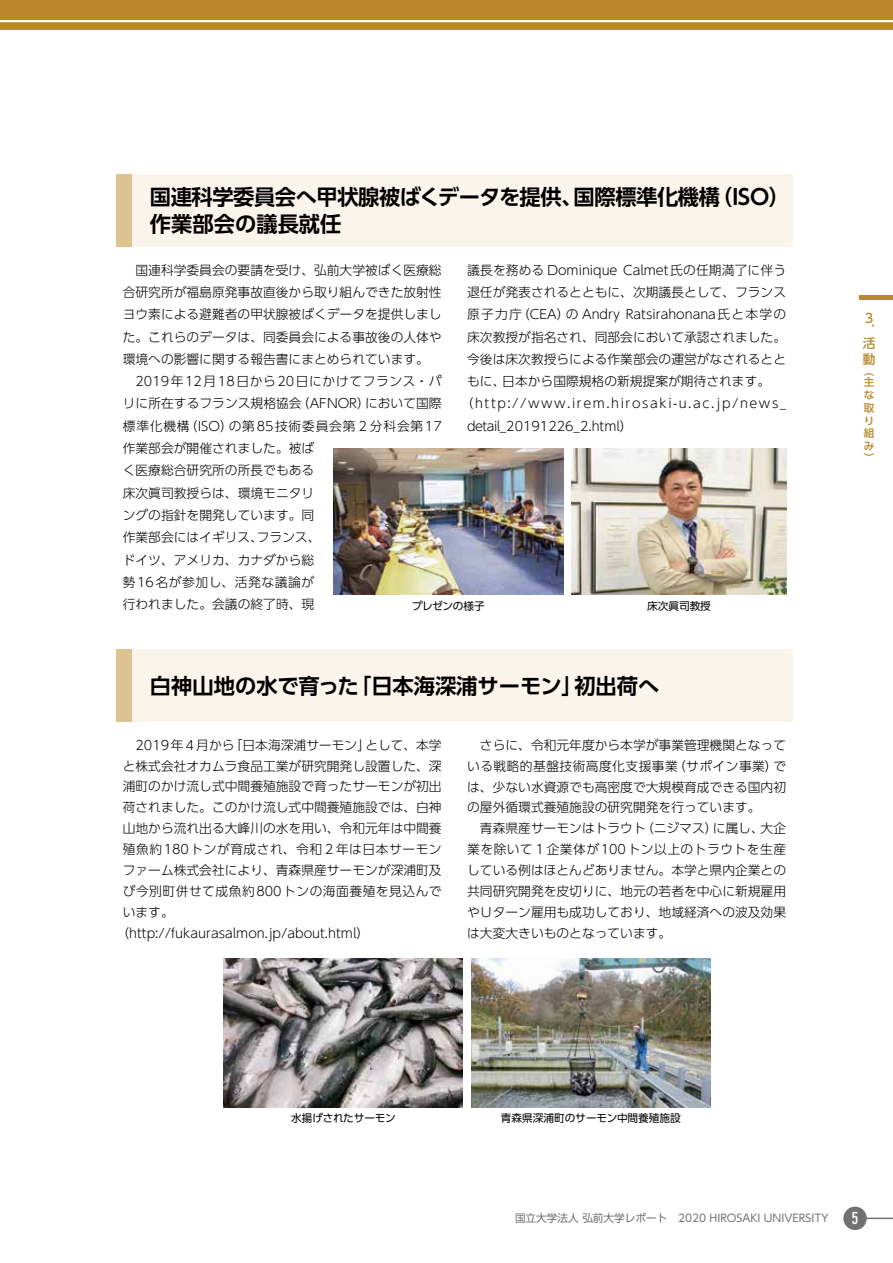
<style>
.page{position:relative;width:893px;height:1263px;background:#fff}
.page>*{position:absolute;margin:0;border:0;box-sizing:border-box;transform-origin:0 0}
.t1{font:700 21.3px/26.5px "UD Shin Go Pr 6 De";letter-spacing:-.02em;color:#000}
.t2{font:700 21.3px "UD Shin Go Pr 6 De";color:#000}
.t3{font:16.95px "Bahnschrift";color:#fff}
.t4{font:300 12.75px/22.4px "UD Shin Go Pr 6";color:#000}
.t5{font:300 12.75px "UD Shin Go Pr 6";letter-spacing:.04em;color:#000}
.t6{font:300 12.75px "UD Shin Go Pr 6";letter-spacing:.12em;color:#000}
.t7{font:500 12.75px/12.6px "UD Shin Go Pr 6";color:#b9882a}
.t8{font:10.65px "UD Shin Go Pr 6";color:#727171}
.t9{font:10.65px "UD Shin Go Pr 6";color:#000}
.t10{font:10.65px "UD Shin Go Pr 6";letter-spacing:-.02em;color:#000}
.t11{font:500 10.65px/12.8px "UD Shin Go Pr 6";color:#b9882a}
.t12{font:10.65px "UD Shin Go Pr 6";letter-spacing:-.035em;color:#000}
</style>
<div class="page">
<div style="left:130px;top:175px;width:663px;height:72px;background:#faf4ea"></div>
<div style="left:116px;top:175px;width:15px;height:72px;background:#dec291"></div>
<div style="left:130px;top:649px;width:663px;height:73px;background:#faf4ea"></div>
<div style="left:116px;top:649px;width:15px;height:73px;background:#dec291"></div>
<img style="left:224px;top:958px;width:238px;height:149px">
<img style="left:471px;top:958px;width:239px;height:149px">
<img style="left:333px;top:448px;width:231px;height:147px">
<img style="left:572px;top:448px;width:214px;height:147px">
<hr style="left:859px;top:296px;width:34px;height:4px;background:#b9882a">
<div style="left:0;top:0;width:893px;height:30px;background:#b9882a"></div>
<hr style="left:0;top:20px;width:893px;height:2px;background:#fff">
<div style="left:843px;top:1206px;width:24px;height:24px;background:#727171;border-radius:50%"></div>
<hr style="left:855px;top:1217px;width:38px;height:2px;background:#727171">
<h1 class="t1" style="left:150px;top:183px;width:642px">国連科学委員会へ甲状腺被ばくデータを提供、国際標準化機構（ＩＳＯ）作業部会の議長就任</h1>
<p class="t4" style="left:123px;top:258px;width:320px">　国連科学委員会の要請を受け、弘前大学被ばく医療総合研究所が福島原発事故直後から取り組んできた放射性ヨウ素による避難者の甲状腺被ばくデータを提供しました。これらのデータは、同委員会による事故後の人体や環境への影響に関する報告書にまとめられています。　2019年12月18日から20日にかけてフランス・パリに所在するフランス規格協会（AFNOR）において国際標準化機構（ISO）の第85技術委員会第２分科会第17作業部会が開催されました。被ば<br>く医療総合研究所の所長でもある<br>床次眞司教授らは、環境モニタリ<br>ングの指針を開発しています。同<br>作業部会にはイギリス、フランス、<br>ドイツ、アメリカ、カナダから総<br>勢16名が参加し、活発な議論が<br>行われました。会議の終了時、現</p>
<p class="t4" style="left:467px;top:258px;width:320px">議長を務める Dominique Calmet氏の任期満了に伴う</p>
<p class="t4" style="left:467px;top:280px;width:320px">退任が発表されるとともに、次期議長として、フランス</p>
<p class="t4" style="left:467px;top:303px;width:320px">原子力庁（CEA）の Andry Ratsirahonana氏と本学の</p>
<p class="t4" style="left:467px;top:325px;width:320px">床次教授が指名され、同部会において承認されました。</p>
<p class="t4" style="left:467px;top:347px;width:320px">今後は床次教授らによる作業部会の運営がなされるとと</p>
<p class="t4" style="left:467px;top:370px;width:304px">もに、日本から国際規格の新規提案が期待されます。</p>
<p class="t6" style="left:461px;top:393px;width:327px">（http://www.irem.hirosaki-u.ac.jp/news_</p>
<p class="t4" style="left:467px;top:414px;width:167px">detail_20191226_2.html）</p>
<p class="t12" style="left:412px;top:597px;width:74px">プレゼンの様子</p>
<p class="t9" style="left:647px;top:597px;width:65px">床次眞司教授</p>
<h1 class="t2" style="left:150px;top:668px;width:511px">白神山地の水で育った「日本海深浦サーモン」初出荷へ</h1>
<p class="t4" style="left:123px;top:733px;width:320px">　2019年４月から「日本海深浦サーモン」として、本学</p>
<p class="t4" style="left:123px;top:754px;width:320px">と株式会社オカムラ食品工業が研究開発し設置した、深</p>
<p class="t4" style="left:123px;top:775px;width:320px">浦町のかけ流し式中間養殖施設で育ったサーモンが初出</p>
<p class="t4" style="left:123px;top:796px;width:320px">荷されました。このかけ流し式中間養殖施設では、白神</p>
<p class="t4" style="left:123px;top:817px;width:320px">山地から流れ出る大峰川の水を用い、令和元年は中間養</p>
<p class="t5" style="left:123px;top:839px;width:320px">殖魚約180トンが育成され、令和２年は日本サーモン</p>
<p class="t4" style="left:123px;top:859px;width:320px">ファーム株式会社により、青森県産サーモンが深浦町及</p>
<p class="t5" style="left:123px;top:881px;width:320px">び今別町併せて成魚約800トンの海面養殖を見込んで</p>
<p class="t4" style="left:123px;top:901px;width:53px">います。</p>
<p class="t4" style="left:116px;top:922px;width:254px">（http://fukaurasalmon.jp/about.html）</p>
<p class="t4" style="left:467px;top:734px;width:320px;line-height:21px">　さらに、令和元年度から本学が事業管理機関となっている戦略的基盤技術高度化支援事業（サポイン事業）では、少ない水資源でも高密度で大規模育成できる国内初の屋外循環式養殖施設の研究開発を行っています。<br>　青森県産サーモンはトラウト（ニジマス）に属し、大企業を除いて１企業体が100トン以上のトラウトを生産している例はほとんどありません。本学と県内企業との共同研究開発を皮切りに、地元の若者を中心に新規雇用やＵターン雇用も成功しており、地域経済への波及効果は大変大きいものとなっています。</p>
<p class="t10" style="left:291px;top:1109px;width:106px">水揚げされたサーモン</p>
<p class="t9" style="left:501px;top:1109px;width:181px">青森県深浦町のサーモン中間養殖施設</p>
<p class="t7" style="left:863px;top:311px;width:14px">３．活</p>
<p class="t7" style="left:863px;top:352px;width:14px">動</p>
<p class="t11" style="left:864px;top:364px;width:12px;line-height:11.7px">（主</p>
<p class="t11" style="left:864px;top:388px;width:12px">な取り組み</p>
<p class="t11" style="left:864px;top:451px;width:12px">）</p>
<p class="t8" style="left:515px;top:1210px;width:315px">国立大学法人 弘前大学レポート　2020 HIROSAKI UNIVERSITY</p>
<h2 class="t3" style="left:852px;top:1208px;width:8px">5</h2>
</div>
